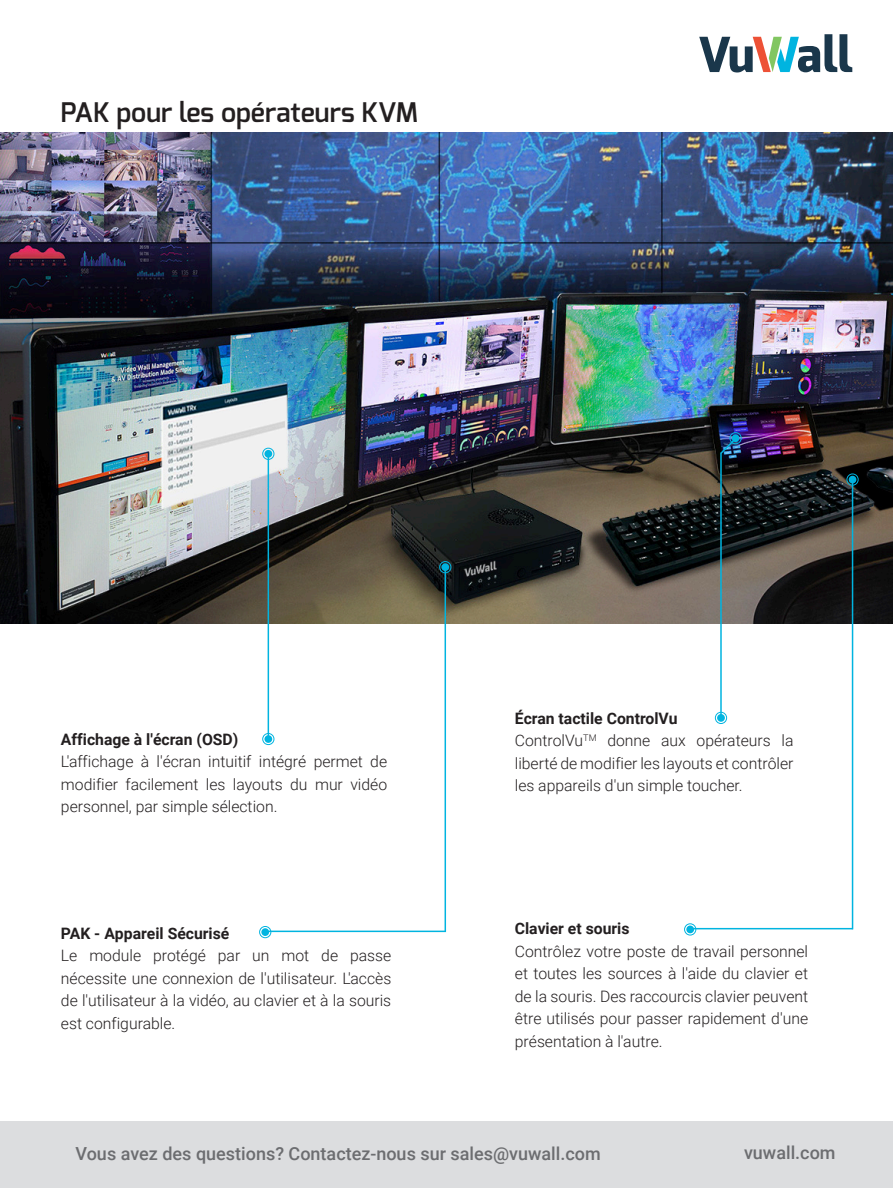
<style>
.page{position:relative;width:893px;height:1188px;background:#fff}
.page>*{position:absolute;margin:0;border:0;box-sizing:border-box;transform-origin:0 0}
.fließtext{font:600 27px "Exo";color:#231f20}
.t1{font:500 18px "Roboto";color:#6c6d70}
.t2{font:300 15.75px/22.5px "Roboto";color:#231f20;text-align:justify}
.t3{font:700 15.75px "Roboto";color:#231f20}
</style>
<div class="page">
<svg style="left:699px;top:34px;width:153px;height:38px"></svg>
<img style="left:0;top:132px;width:893px;height:492px">
<div style="left:849px;top:476px;width:7px;height:7px;border:2px solid #00b4e0;border-radius:50%"></div>
<div style="left:846px;top:474px;width:12px;height:12px;border:1px solid #00b4e0;border-radius:50%"></div>
<div style="left:732px;top:434px;width:7px;height:8px;border:2px solid #00b4e0;border-radius:50%"></div>
<div style="left:730px;top:432px;width:12px;height:12px;border:1px solid #00b4e0;border-radius:50%"></div>
<svg style="left:719px;top:436px;width:19px;height:19px"></svg>
<div style="left:0;top:1121px;width:893px;height:67px;background:#dcdddf"></div>
<div style="left:261px;top:928px;width:8px;height:8px;border:2px solid #00b4e0;border-radius:50%"></div>
<div style="left:259px;top:926px;width:12px;height:12px;border:1px solid #00b4e0;border-radius:50%"></div>
<div style="left:441px;top:563px;width:8px;height:8px;border:2px solid #00b4e0;border-radius:50%"></div>
<div style="left:439px;top:561px;width:12px;height:12px;border:1px solid #00b4e0;border-radius:50%"></div>
<div style="left:717px;top:714px;width:8px;height:8px;border:2px solid #00b4e0;border-radius:50%"></div>
<div style="left:715px;top:712px;width:12px;height:12px;border:1px solid #00b4e0;border-radius:50%"></div>
<div style="left:687px;top:926px;width:6px;height:7px;background:#00b4e0;border-radius:50%"></div>
<div style="left:686px;top:926px;width:8px;height:7px;border:2px solid #00b4e0;border-radius:50%"></div>
<div style="left:684px;top:923px;width:12px;height:12px;border:1px solid #00b4e0;border-radius:50%"></div>
<hr style="left:265px;top:931px;width:181px;height:1px;background:#00b4e0">
<hr style="left:445px;top:567px;width:1px;height:364px;background:#00b4e0">
<hr style="left:720px;top:453px;width:2px;height:266px;background:#00b4e0">
<hr style="left:690px;top:928px;width:162px;height:1px;background:#00b4e0">
<hr style="left:852px;top:479px;width:1px;height:450px;background:#00b4e0">
<div style="left:264px;top:735px;width:8px;height:8px;border:2px solid #00b4e0;border-radius:50%"></div>
<div style="left:262px;top:733px;width:12px;height:12px;border:1px solid #00b4e0;border-radius:50%"></div>
<hr style="left:268px;top:454px;width:1px;height:287px;background:#00b4e0">
<div style="left:264px;top:450px;width:8px;height:8px;border:2px solid #00b4e0;border-radius:50%"></div>
<div style="left:262px;top:448px;width:12px;height:12px;border:1px solid #00b4e0;border-radius:50%"></div>
<p class="fließtext" style="left:61px;top:95px;width:359px">PAK pour les opérateurs KVM</p>
<p class="t3" style="left:61px;top:728px;width:179px">Affichage à l'écran (OSD)</p>
<p class="t2" style="left:61px;top:750px;width:328px">L'affichage à l'écran intuitif intégré permet de modifier facilement les layouts du mur vidéo personnel, par simple sélection.</p>
<p class="t3" style="left:61px;top:922px;width:170px">PAK - Appareil Sécurisé</p>
<p class="t2" style="left:61px;top:944px;width:332px">Le module protégé par un mot de passe nécessite une connexion de l'utilisateur. L'accès de l'utilisateur à la vidéo, au clavier et à la souris est configurable.</p>
<p class="t3" style="left:515px;top:707px;width:164px">Écran tactile ControlVu</p>
<p class="t2" style="left:515px;top:729px;width:280px">ControlVu<sup>TM</sup> donne aux opérateurs la liberté de modifier les layouts et contrôler les appareils d'un simple toucher.</p>
<p class="t3" style="left:515px;top:918px;width:116px">Clavier et souris</p>
<p class="t2" style="left:515px;top:939px;width:295px">Contrôlez votre poste de travail personnel et toutes les sources à l'aide du clavier et de la souris. Des raccourcis clavier peuvent être utilisés pour passer rapidement d'une présentation à l'autre.</p>
<p class="t1" style="left:76px;top:1141px;width:527px">Vous avez des questions? Contactez-nous sur sales@vuwall.com</p>
<p class="t1" style="left:744px;top:1140px;width:93px">vuwall.com</p>
</div>
